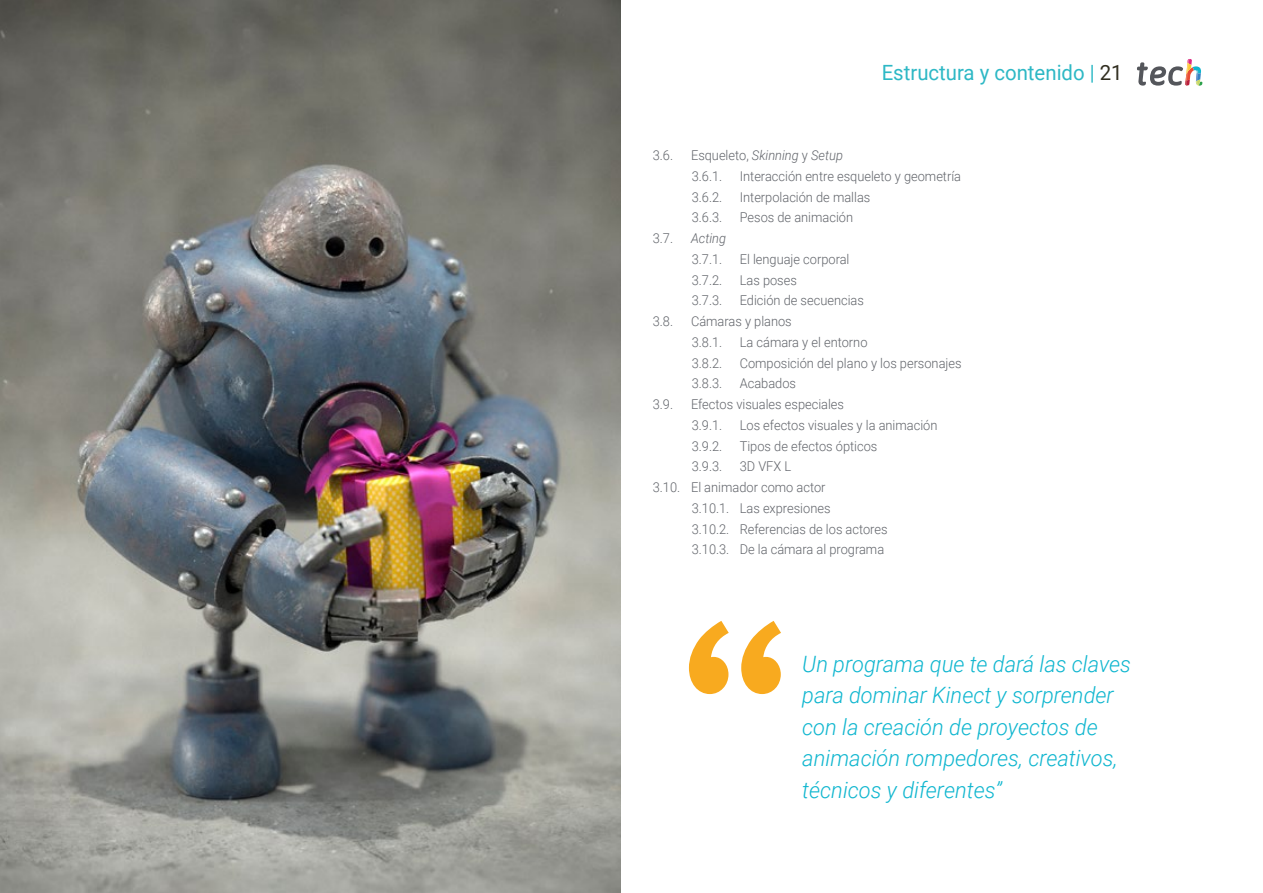
<style>
.page{position:relative;width:1263px;height:893px;background:#fff}
.page>*{position:absolute;margin:0;border:0;box-sizing:border-box;transform-origin:0 0}
.t1{font:italic 300 22.5px/31.5px "Roboto";color:#0fb6cf}
.t2{font:21px "Roboto";color:#2db8c5}
.t3{font:300 13.5px/20.7px "Roboto";color:#61646a;scale:.95 1}
.t4{font:italic 300 13.5px "Roboto";color:#61646a;scale:.95 1}
.s1{color:#312e20}
.s2{font-style:italic}
</style>
<div class="page">
<img style="left:0;top:0;width:621px;height:893px">
<svg style="left:689px;top:621px;width:92px;height:73px"></svg>
<svg style="left:1137px;top:59px;width:65px;height:27px"></svg>
<h2 class="t2" style="left:882px;top:57px;width:242px">Estructura y contenido | <span class="s1">21</span></h2>
<p class="t3" style="left:653px;top:144px;width:23px">3.6.</p>
<p class="t3" style="left:691px;top:144px;width:161px">Esqueleto, <span class="s2">Skinning</span> y <span class="s2">Setup<br></span>3.6.1.</p>
<p class="t3" style="left:740px;top:165px;width:234px">Interacción entre esqueleto y geometría</p>
<p class="t3" style="left:692px;top:186px;width:34px">3.6.2.</p>
<p class="t3" style="left:740px;top:186px;width:139px">Interpolación de mallas</p>
<p class="t3" style="left:692px;top:207px;width:34px">3.6.3.</p>
<p class="t3" style="left:740px;top:207px;width:121px">Pesos de animación</p>
<p class="t3" style="left:653px;top:227px;width:23px">3.7.</p>
<p class="t4" style="left:691px;top:229px;width:38px">Acting</p>
<p class="t3" style="left:692px;top:248px;width:34px">3.7.1.</p>
<p class="t3" style="left:740px;top:248px;width:117px">El lenguaje corporal</p>
<p class="t3" style="left:692px;top:269px;width:34px">3.7.2.</p>
<p class="t3" style="left:740px;top:269px;width:62px">Las poses</p>
<p class="t3" style="left:692px;top:290px;width:34px">3.7.3.</p>
<p class="t3" style="left:740px;top:290px;width:132px">Edición de secuencias</p>
<p class="t3" style="left:653px;top:310px;width:23px">3.8.</p>
<p class="t3" style="left:691px;top:310px;width:108px">Cámaras y planos<br>3.8.1.</p>
<p class="t3" style="left:740px;top:331px;width:136px">La cámara y el entorno</p>
<p class="t3" style="left:692px;top:352px;width:34px">3.8.2.</p>
<p class="t3" style="left:740px;top:352px;width:235px">Composición del plano y los personajes</p>
<p class="t3" style="left:692px;top:373px;width:34px">3.8.3.</p>
<p class="t3" style="left:740px;top:373px;width:61px">Acabados</p>
<p class="t3" style="left:653px;top:393px;width:23px">3.9.</p>
<p class="t3" style="left:691px;top:393px;width:163px">Efectos visuales especiales<br>3.9.1.</p>
<p class="t3" style="left:740px;top:414px;width:210px">Los efectos visuales y la animación</p>
<p class="t3" style="left:692px;top:435px;width:34px">3.9.2.</p>
<p class="t3" style="left:740px;top:435px;width:146px">Tipos de efectos ópticos</p>
<p class="t3" style="left:692px;top:456px;width:34px">3.9.3.</p>
<p class="t3" style="left:740px;top:456px;width:56px">3D VFX L</p>
<p class="t3" style="left:653px;top:476px;width:183px">3.10. El animador como actor</p>
<p class="t3" style="left:692px;top:497px;width:148px">3.10.1. Las expresiones</p>
<p class="t3" style="left:692px;top:518px;width:208px">3.10.2. Referencias de los actores</p>
<p class="t3" style="left:692px;top:539px;width:204px">3.10.3. De la cámara al programa</p>
<h1 class="t1" style="left:802px;top:647px;width:330px">Un programa que te dará las claves para dominar Kinect y sorprender con la creación de proyectos de animación rompedores, creativos, técnicos y diferentes”</h1>
</div>
